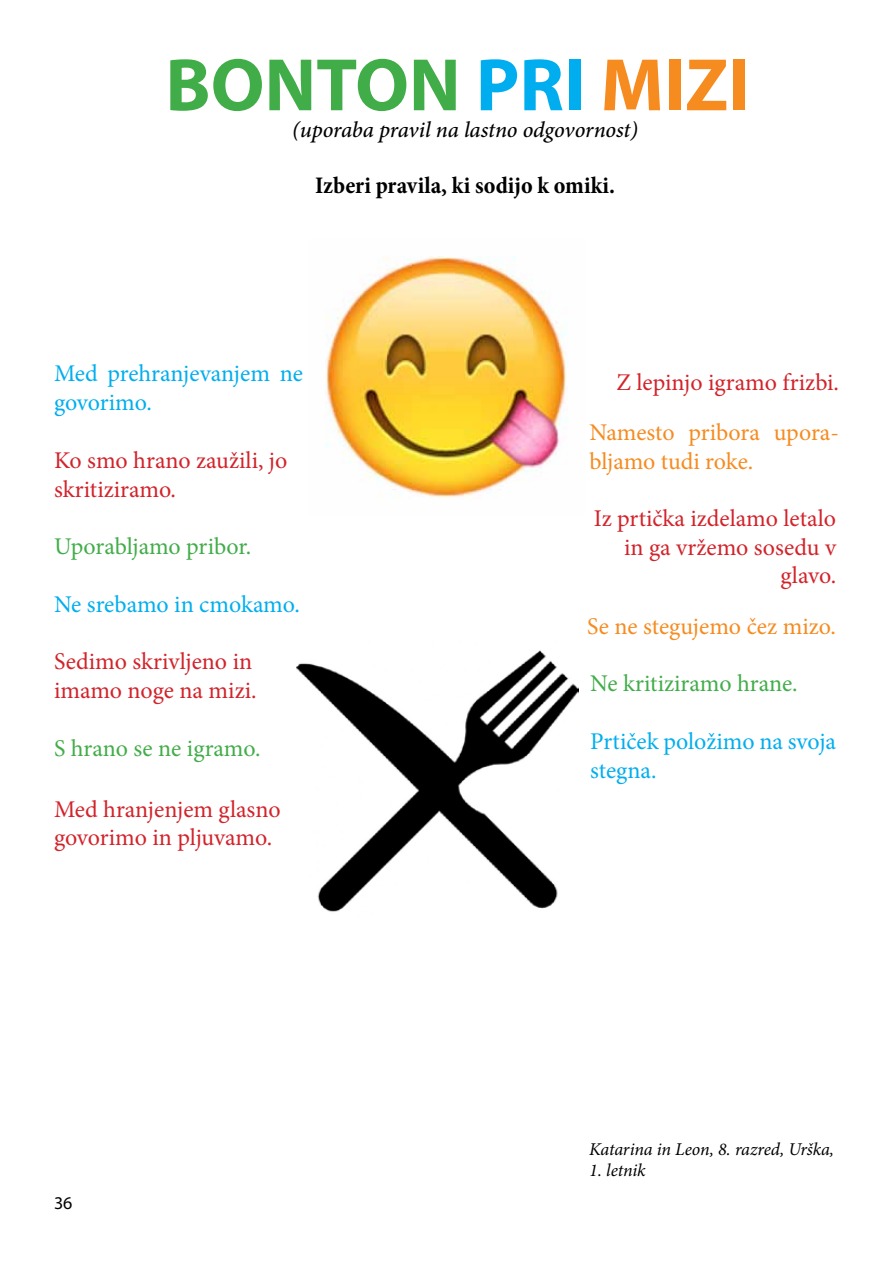
<style>
.page{position:relative;width:893px;height:1263px;background:#fff}
.page>*{position:absolute;margin:0;border:0;box-sizing:border-box;transform-origin:0 0}
.t1{font:700 75px "Myriad Pro";color:#41ad49}
.t2{font:24px/28.8px "Minion Pro";color:#d2232a}
.t3{font:24px/28.8px "Minion Pro";letter-spacing:-.005em;color:#00aeef}
.t4{font:24px/28.8px "Minion Pro";letter-spacing:-.005em;color:#f68b1f}
.t5{font:24px "Minion Pro";letter-spacing:-.005em;color:#41ad49}
.t6{font:700 condensed 24px "Minion Pro";color:#000}
.t7{font:italic 500 22.5px "Minion Pro";letter-spacing:-.005em;color:#000}
.t8{font:italic 18px "Minion Pro";letter-spacing:-.01em;color:#000}
.t9{font:18px "Myriad Pro";color:#000}
.s1{color:#00aeef}
.s2{color:#f68b1f}
</style>
<div class="page">
<img style="left:325px;top:256px;width:243px;height:242px">
<img style="left:297px;top:650px;width:281px;height:262px">
<h1 class="t1" style="left:165px;top:36px;width:586px">BONTON <span class="s1">PRI</span> <span class="s2">MIZI</span></h1>
<p class="t7" style="left:292px;top:115px;width:347px">(uporaba pravil na lastno odgovornost)</p>
<p class="t6" style="left:315px;top:169px;width:301px">Izberi pravila, ki sodijo k omiki.</p>
<p class="t3" style="left:54px;top:359px;width:251px">Med prehranjevanjem ne govorimo.</p>
<p class="t2" style="left:54px;top:446px;width:235px">Ko smo hrano zaužili, jo skritiziramo.</p>
<p class="t5" style="left:54px;top:530px;width:199px">Uporabljamo pribor.</p>
<p class="t3" style="left:54px;top:590px;width:247px">Ne srebamo in cmokamo.</p>
<p class="t2" style="left:54px;top:647px;width:204px">Sedimo skrivljeno in imamo noge na mizi.</p>
<p class="t5" style="left:54px;top:732px;width:208px">S hrano se ne igramo.</p>
<p class="t2" style="left:54px;top:795px;width:228px">Med hranjenjem glasno govorimo in pljuvamo.</p>
<p class="t9" style="left:54px;top:1192px;width:20px">36</p>
<p class="t2" style="left:617px;top:368px;width:224px">Z lepinjo igramo frizbi.</p>
<p class="t4" style="left:589px;top:418px;width:251px">Namesto pribora upora&shy;bljamo tudi roke.</p>
<p class="t2" style="left:594px;top:504px;width:244px;text-align:right">Iz prtička izdelamo letalo in ga vržemo sosedu v glavo.</p>
<p class="t4" style="left:587px;top:612px;width:250px">Se ne stegujemo čez mizo.</p>
<p class="t5" style="left:590px;top:668px;width:209px">Ne kritiziramo hrane.</p>
<p class="t3" style="left:590px;top:727px;width:247px">Prtiček položimo na svoja stegna.</p>
<p class="t8" style="left:589px;top:1137px;width:246px">Katarina in Leon, 8. razred, Urška,</p>
<p class="t8" style="left:589px;top:1158px;width:58px">1. letnik</p>
</div>
